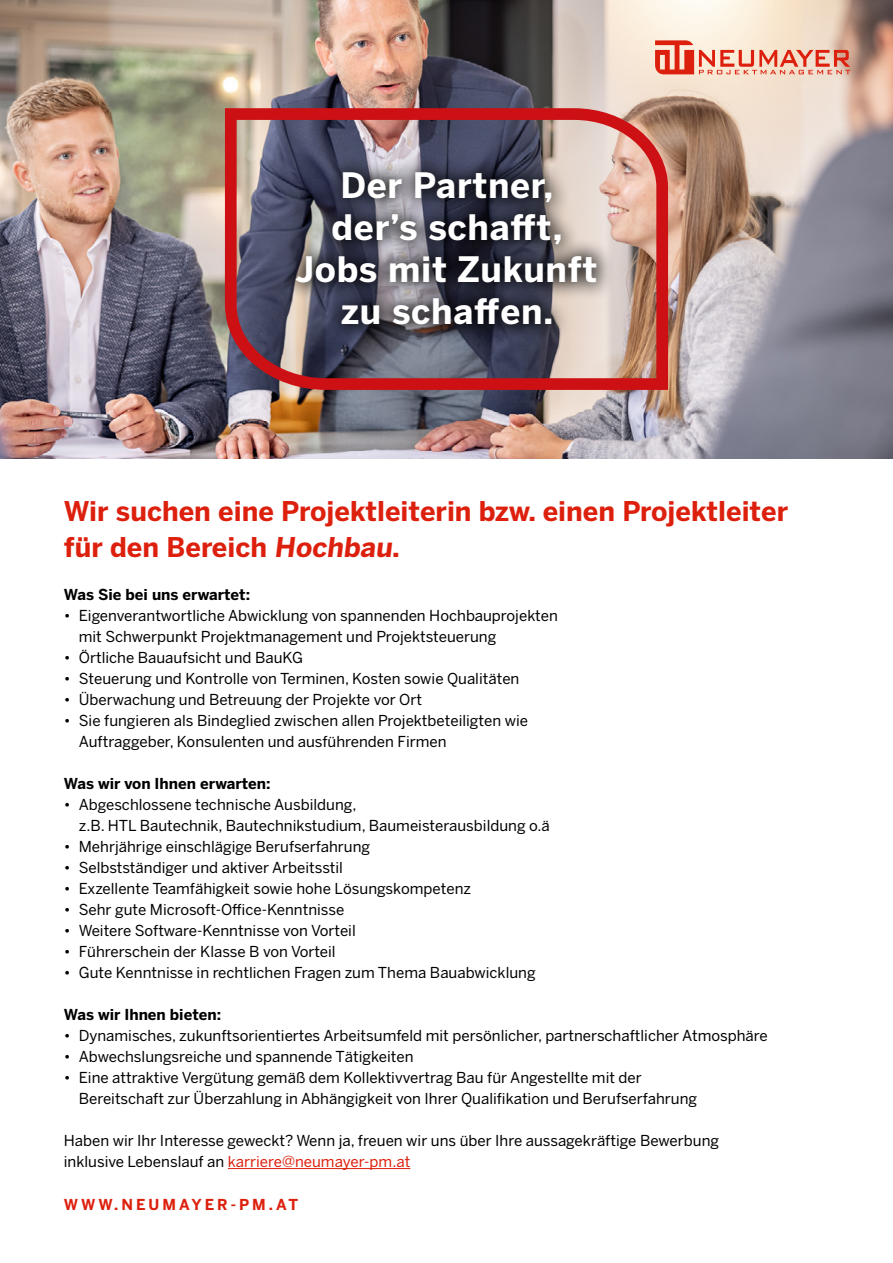
<style>
.page{position:relative;width:893px;height:1263px;background:#fff}
.page>*{position:absolute;margin:0;border:0;box-sizing:border-box;transform-origin:0 0}
.t1{font:700 34.8px/41.7px "Benton Sans";letter-spacing:.02em;color:#fff;text-align:center}
.t2{font:700 27px/36px "Benton Sans";color:#dd200d}
.t3{font:15px/21px "Benton Sans";color:#000}
.t4{font:700 15px "Benton Sans";color:#000}
.t5{font:700 15px "Benton Sans";letter-spacing:.2em;color:#dd200d}
.s1{color:#dd200d}
</style>
<div class="page">
<img style="left:0;top:0;width:893px;height:458px">
<svg style="left:655px;top:40px;width:195px;height:34px;background:#eca491"></svg>
<img style="left:219px;top:102px;width:455px;height:294px">
<div style="left:278px;top:154px;width:338px;height:189px;background:#000;opacity:.75"></div>
<hr style="left:228px;top:1168px;width:182px;height:1px;background:#dd200d">
<h1 class="t1" style="left:295px;top:164px;width:303px">Der Partner, der’s schafft,<br>Jobs mit Zukunft zu schaffen.</h1>
<h2 class="t2" style="left:64px;top:492px;width:726px">Wir suchen eine Projektleiterin bzw. einen Projektleiter für den Bereich Hochbau.</h2>
<p class="t4" style="left:64px;top:585px;width:188px">Was Sie bei uns erwartet:</p>
<p class="t3" style="left:79px;top:604px;width:481px;text-indent:-15px">• Eigenverantwortliche Abwicklung von spannenden Hochbauprojekten mit Schwerpunkt Projektmanagement und Projektsteuerung</p>
<p class="t3" style="left:64px;top:646px;width:241px">• Örtliche Bauaufsicht und BauKG</p>
<p class="t3" style="left:64px;top:667px;width:457px">• Steuerung und Kontrolle von Terminen, Kosten sowie Qualitäten</p>
<p class="t3" style="left:64px;top:688px;width:360px">• Überwachung und Betreuung der Projekte vor Ort</p>
<p class="t3" style="left:79px;top:709px;width:451px;text-indent:-15px">• Sie fungieren als Bindeglied zwischen allen Projektbeteiligten wie<br>Auftraggeber, Konsulenten und ausführenden Firmen</p>
<p class="t4" style="left:64px;top:774px;width:208px">Was wir von Ihnen erwarten:</p>
<p class="t3" style="left:79px;top:793px;width:473px;text-indent:-15px">• Abgeschlossene technische Ausbildung,<br>z.B. HTL Bautechnik, Bautechnikstudium, Baumeisterausbildung o.ä</p>
<p class="t3" style="left:64px;top:835px;width:308px">• Mehrjährige einschlägige Berufserfahrung</p>
<p class="t3" style="left:64px;top:856px;width:281px">• Selbstständiger und aktiver Arbeitsstil</p>
<p class="t3" style="left:64px;top:877px;width:409px">• Exzellente Teamfähigkeit sowie hohe Lösungskompetenz</p>
<p class="t3" style="left:64px;top:898px;width:282px">• Sehr gute Microsoft-Office-Kenntnisse</p>
<p class="t3" style="left:64px;top:919px;width:294px">• Weitere Software-Kenntnisse von Vorteil</p>
<p class="t3" style="left:64px;top:940px;width:273px">• Führerschein der Klasse B von Vorteil</p>
<p class="t3" style="left:64px;top:961px;width:473px">• Gute Kenntnisse in rechtlichen Fragen zum Thema Bauabwicklung</p>
<p class="t4" style="left:64px;top:1005px;width:159px">Was wir Ihnen bieten:</p>
<p class="t3" style="left:64px;top:1024px;width:705px">• Dynamisches, zukunftsorientiertes Arbeitsumfeld mit persönlicher, partnerschaftlicher Atmosphäre</p>
<p class="t3" style="left:64px;top:1045px;width:351px">• Abwechslungsreiche und spannende Tätigkeiten</p>
<p class="t3" style="left:79px;top:1066px;width:620px;text-indent:-15px">• Eine attraktive Vergütung gemäß dem Kollektivvertrag Bau für Angestellte mit der<br>Bereitschaft zur Überzahlung in Abhängigkeit von Ihrer Qualifikation und Berufserfahrung</p>
<p class="t3" style="left:64px;top:1129px;width:657px">Haben wir Ihr Interesse geweckt? Wenn ja, freuen wir uns über Ihre aussagekräftige Bewerbung inklusive Lebenslauf an <span class="s1">karriere@neumayer-pm.at</span></p>
<p class="t5" style="left:64px;top:1195px;width:236px">WWW.NEUMAYER-PM.AT</p>
</div>
